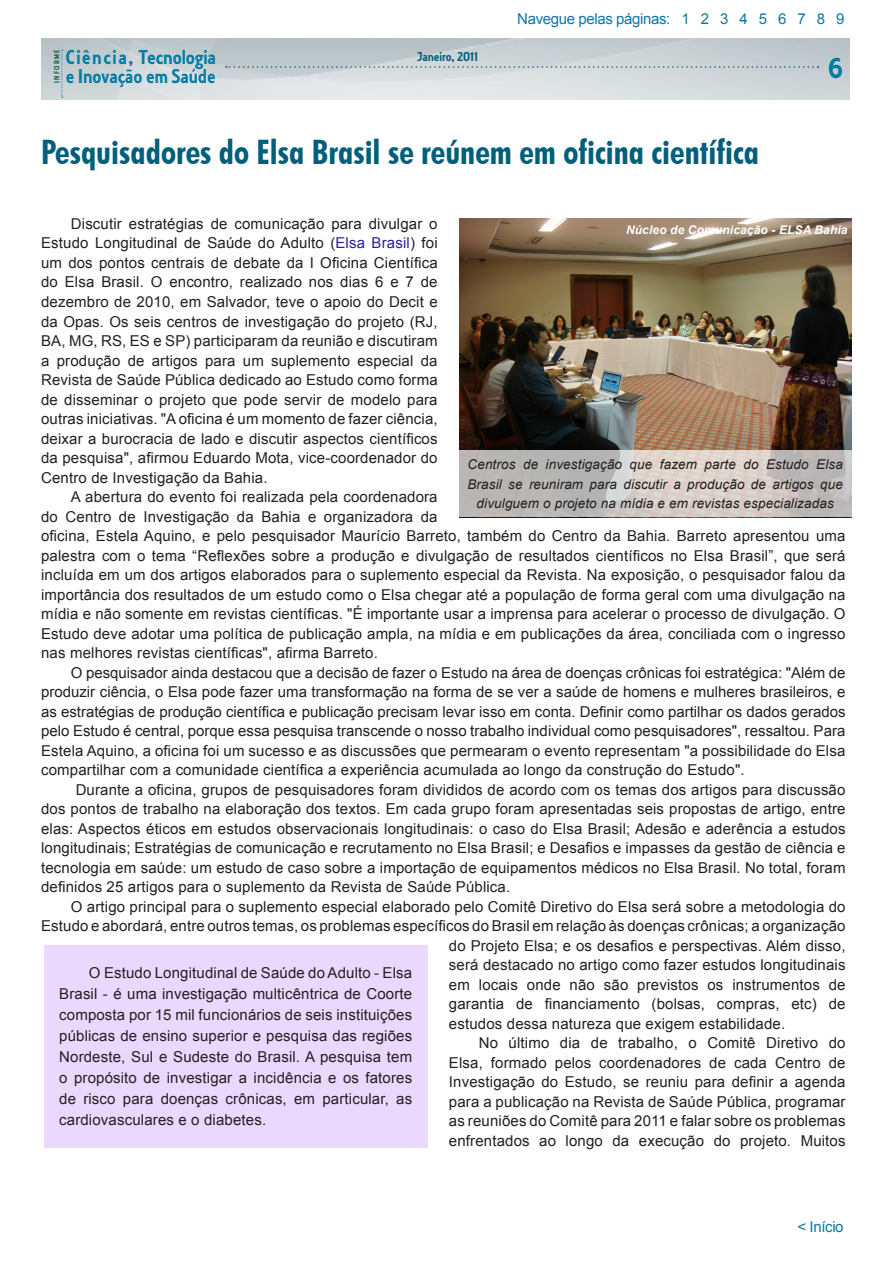
<style>
.page{position:relative;width:893px;height:1263px;background:#fff}
.page>*{position:absolute;margin:0;border:0;box-sizing:border-box;transform-origin:0 0}
.ESTILO_MATÉRIA{font:700 condensed 33.75px "Futura BT";color:#005f7b}
.t1{font:30px "Collegiate";color:#007ba5}
.t2{font:21px "Collegiate";color:#007ba5}
.t3{font:20.85px "Collegiate";color:#007ba5}
.ESTILO_MATÉRIA-2{font:15px/19.5px "Arial";letter-spacing:.01em;color:#231f20;text-align:justify}
.ESTILO_MATÉRIA-3{font:15px "Arial";letter-spacing:-.025em;color:#0f77a8}
.ESTILO_MATÉRIA-4{font:italic 13.5px/19.5px "Arial";letter-spacing:.01em;color:#231f20;text-align:center}
.t4{font:13.5px "Collegiate";color:#005f7b}
.ESTILO_MATÉRIA-5{font:italic 700 12px "Arial";letter-spacing:.01em;color:#fff}
.t5{font:8.1px "Collegiate";letter-spacing:.15em;color:#12643d}
.s1{color:#29229b}
</style>
<div class="page">
<img style="left:41px;top:38px;width:808px;height:61px">
<svg style="left:226px;top:66px;width:593px;height:2px"></svg>
<svg style="left:62px;top:50px;width:1px;height:48px"></svg>
<div style="left:44px;top:945px;width:384px;height:203px;background:#ebd8ff"></div>
<img style="left:459px;top:218px;width:393px;height:299px">
<svg style="left:459px;top:451px;width:392px;height:66px;background:#c7c1be"></svg>
<p class="t2" style="left:66px;top:45px;width:152px">Ciência, Tecnologia</p>
<p class="t4" style="left:417px;top:48px;width:62px">Janeiro, 2011</p>
<p class="t5" style="left:52px;top:83px;width:34px;rotate:-90deg">INFORME</p>
<p class="t3" style="left:66px;top:63px;width:151px">e Inovação em Saúde</p>
<p class="ESTILO_MATÉRIA-3" style="left:517px;top:9px;width:329px">Navegue pelas páginas: 1 2 3 4 5 6 7 8 9</p>
<p class="t1" style="left:828px;top:50px;width:17px">6</p>
<p class="ESTILO_MATÉRIA" style="left:41px;top:131px;width:719px">Pesquisadores do Elsa Brasil se reúnem em oficina científica</p>
<p class="ESTILO_MATÉRIA-2" style="left:41px;top:214px;width:398px;text-indent:30px">Discutir estratégias de comunicação para divulgar o Estudo Longitudinal de Saúde do Adulto (<span class="s1">Elsa Brasil</span>) foi um dos pontos centrais de debate da I Oficina Científica do Elsa Brasil. O encontro, realizado nos dias 6 e 7 de dezembro de 2010, em Salvador, teve o apoio do Decit e da Opas. Os seis centros de investigação do projeto (RJ, BA, MG, RS, ES e SP) participaram da reunião e discutiram a produção de artigos para um suplemento especial da Revista de Saúde Pública dedicado ao Estudo como forma de disseminar o projeto que pode servir de modelo para outras iniciativas. "A oficina é um momento de fazer ciência, deixar a burocracia de lado e discutir aspectos científicos da pesquisa", afirmou Eduardo Mota, vice-coordenador do Centro de Investigação da Bahia.</p>
<p class="ESTILO_MATÉRIA-2" style="left:41px;top:487px;width:806px;text-align:left;text-indent:30px">A abertura do evento foi realizada pela coordenadora<br>do Centro de Investigação da Bahia e organizadora da<br>oficina, Estela Aquino, e pelo pesquisador Maurício Barreto, também do Centro da Bahia. Barreto apresentou uma palestra com o tema “Reflexões sobre a produção e divulgação de resultados científicos no Elsa Brasil”, que será incluída em um dos artigos elaborados para o suplemento especial da Revista. Na exposição, o pesquisador falou da importância dos resultados de um estudo como o Elsa chegar até a população de forma geral com uma divulgação na mídia e não somente em revistas científicas. "É importante usar a imprensa para acelerar o processo de divulgação. O Estudo deve adotar uma política de publicação ampla, na mídia e em publicações da área, conciliada com o ingresso nas melhores revistas científicas", afirma Barreto.</p>
<p class="ESTILO_MATÉRIA-2" style="left:41px;top:663px;width:806px;text-indent:30px">O pesquisador ainda destacou que a decisão de fazer o Estudo na área de doenças crônicas foi estratégica: "Além de produzir ciência, o Elsa pode fazer uma transformação na forma de se ver a saúde de homens e mulheres brasileiros, e as estratégias de produção científica e publicação precisam levar isso em conta. Definir como partilhar os dados gerados pelo Estudo é central, porque essa pesquisa transcende o nosso trabalho individual como pesquisadores", ressaltou. Para Estela Aquino, a oficina foi um sucesso e as discussões que permearam o evento representam "a possibilidade do Elsa compartilhar com a comunidade científica a experiência acumulada ao longo da construção do Estudo".</p>
<p class="ESTILO_MATÉRIA-2" style="left:41px;top:780px;width:806px;text-indent:35px">Durante a oficina, grupos de pesquisadores foram divididos de acordo com os temas dos artigos para discussão dos pontos de trabalho na elaboração dos textos. Em cada grupo foram apresentadas seis propostas de artigo, entre elas: Aspectos éticos em estudos observacionais longitudinais: o caso do Elsa Brasil; Adesão e aderência a estudos longitudinais; Estratégias de comunicação e recrutamento no Elsa Brasil; e Desafios e impasses da gestão de ciência e tecnologia em saúde: um estudo de caso sobre a importação de equipamentos médicos no Elsa Brasil. No total, foram definidos 25 artigos para o suplemento da Revista de Saúde Pública.</p>
<p class="ESTILO_MATÉRIA-2" style="left:71px;top:897px;width:776px">O artigo principal para o suplemento especial elaborado pelo Comitê Diretivo do Elsa será sobre a metodologia do</p>
<p class="ESTILO_MATÉRIA-2" style="left:41px;top:916px;width:806px">Estudo e abordará, entre outros temas, os problemas específicos do Brasil em relação às doenças crônicas; a organização</p>
<p class="ESTILO_MATÉRIA-2" style="left:449px;top:936px;width:398px">do Projeto Elsa; e os desafios e perspectivas. Além disso,</p>
<p class="ESTILO_MATÉRIA-2" style="left:449px;top:955px;width:398px">será destacado no artigo como fazer estudos longitudinais</p>
<p class="ESTILO_MATÉRIA-2" style="left:449px;top:975px;width:398px">em locais onde não são previstos os instrumentos de</p>
<p class="ESTILO_MATÉRIA-2" style="left:449px;top:994px;width:398px">garantia de financiamento (bolsas, compras, etc) de</p>
<p class="ESTILO_MATÉRIA-2" style="left:449px;top:1014px;width:338px">estudos dessa natureza que exigem estabilidade.</p>
<p class="ESTILO_MATÉRIA-2" style="left:449px;top:1033px;width:398px;text-indent:30px">No último dia de trabalho, o Comitê Diretivo do Elsa, formado pelos coordenadores de cada Centro de Investigação do Estudo, se reuniu para definir a agenda para a publicação na Revista de Saúde Pública, programar as reuniões do Comitê para 2011 e falar sobre os problemas enfrentados ao longo da execução do projeto. Muitos</p>
<p class="ESTILO_MATÉRIA-5" style="left:626px;top:222px;width:223px">Núcleo de Comunicação - ELSA Bahia</p>
<p class="ESTILO_MATÉRIA-4" style="left:467px;top:455px;width:377px">Centros de investigação que fazem parte do Estudo Elsa<br>Brasil se reuniram para discutir a produção de artigos que divulguem o projeto na mídia e em revistas especializadas</p>
<p class="ESTILO_MATÉRIA-2" style="left:59px;top:963px;width:355px;line-height:21px;text-indent:30px">O Estudo Longitudinal de Saúde do Adulto - Elsa Brasil - é uma investigação multicêntrica de Coorte composta por 15 mil funcionários de seis instituições públicas de ensino superior e pesquisa das regiões Nordeste, Sul e Sudeste do Brasil. A pesquisa tem o propósito de investigar a incidência e os fatores de risco para doenças crônicas, em particular, as cardiovasculares e o diabetes.</p>
<p class="ESTILO_MATÉRIA-3" style="left:797px;top:1217px;width:48px">&lt; Início</p>
</div>
